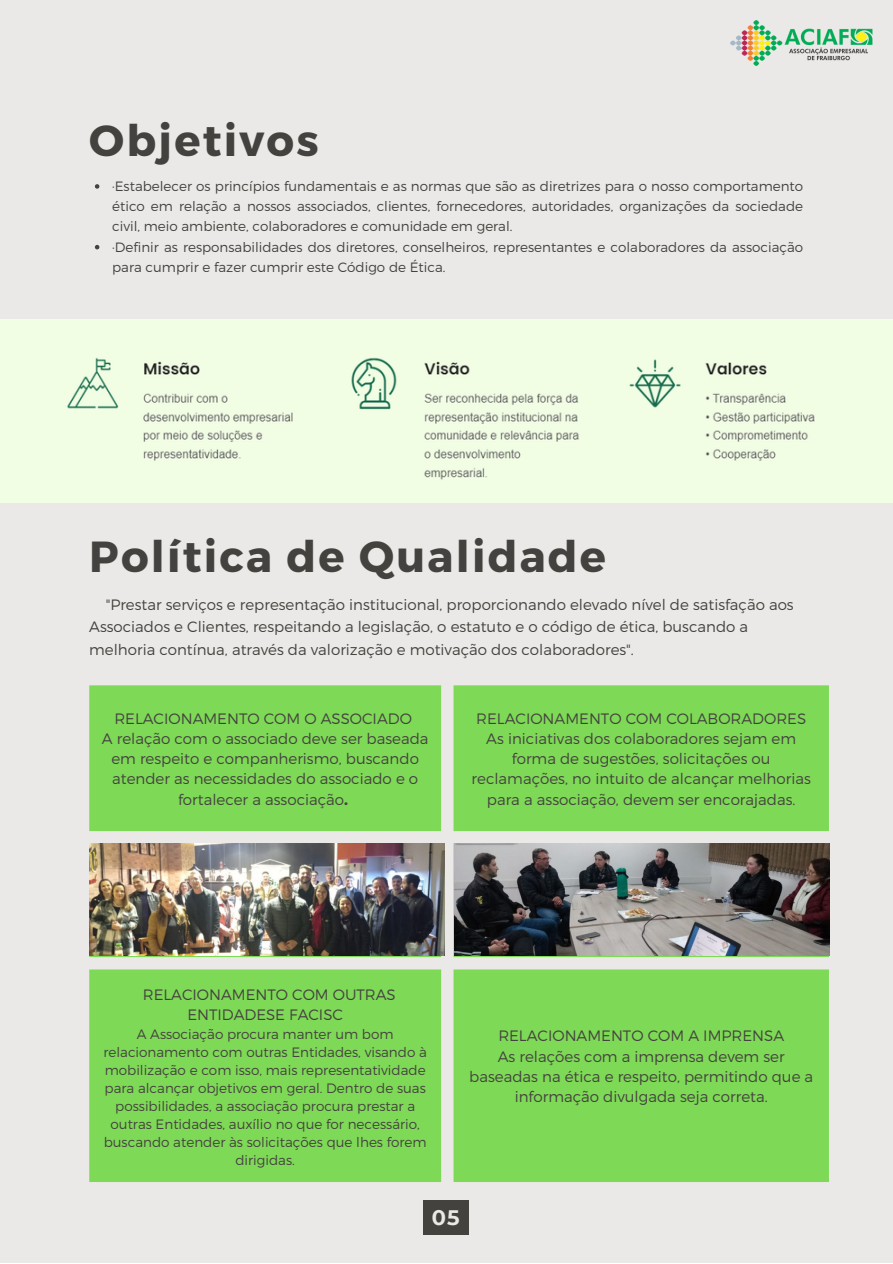
<style>
.page{position:relative;width:893px;height:1264px;background:#fff}
.page>*{position:absolute;margin:0;border:0;box-sizing:border-box;transform-origin:0 0}
.t1{font:700 43.5px "Montserrat";letter-spacing:.05em;color:#44423e}
.t2{font:700 21px "Montserrat";color:#ebe9e7}
.t3{font:300 15px/20.2px "Montserrat";color:#44423e;text-align:center}
.t4{font:300 13.5px/18px "Montserrat";color:#44423e;text-align:center}
.s1{font-weight:700}
</style>
<div class="page">
<div style="left:0;top:0;width:892px;height:1262px;background:#ebe9e7"></div>
<svg style="left:89px;top:685px;width:739px;height:496px;background:#87da63"></svg>
<div style="left:0;top:319px;width:892px;height:183px;background:#f1fee4"></div>
<img style="left:67px;top:357px;width:748px;height:123px">
<img style="left:730px;top:21px;width:143px;height:45px">
<img style="left:89px;top:843px;width:355px;height:112px">
<img style="left:455px;top:843px;width:374px;height:112px">
<svg style="left:95px;top:184px;width:4px;height:5px"></svg>
<svg style="left:95px;top:245px;width:4px;height:4px"></svg>
<div style="left:423px;top:1200px;width:45px;height:34px;background:#44423e"></div>
<h1 class="t1" style="left:89px;top:113px;width:231px">Objetivos</h1>
<p class="t4" style="left:112px;top:175px;width:692px;line-height:20.2px;text-align:left">·Estabelecer os princípios fundamentais e as normas que são as diretrizes para o nosso comportamento ético em relação a nossos associados, clientes, fornecedores, autoridades, organizações da sociedade civil, meio ambiente, colaboradores e comunidade em geral.<br>·Definir as responsabilidades dos diretores, conselheiros, representantes e colaboradores da associação para cumprir e fazer cumprir este Código de Ética.</p>
<h1 class="t1" style="left:89px;top:528px;width:518px">Política de Qualidade</h1>
<p class="t3" style="left:89px;top:592px;width:706px;line-height:22.5px;text-align:left;text-indent:16px">"Prestar serviços e representação institucional, proporcionando elevado nível de satisfação aos<br>Associados e Clientes, respeitando a legislação, o estatuto e o código de ética, buscando a melhoria contínua, através da valorização e motivação dos colaboradores".</p>
<p class="t3" style="left:102px;top:707px;width:328px">RELACIONAMENTO COM O ASSOCIADO<br>A relação com o associado deve ser baseada em respeito e companherismo, buscando atender as necessidades do associado e o fortalecer a associação<span class="s1">.</span></p>
<p class="t3" style="left:471px;top:707px;width:341px">RELACIONAMENTO COM COLABORADORES As iniciativas dos colaboradores sejam em forma de sugestões, solicitações ou reclamações, no intuito de alcançar melhorias para a associação, devem ser encorajadas.</p>
<p class="t3" style="left:143px;top:983px;width:254px">RELACIONAMENTO COM OUTRAS<br>ENTIDADESE FACISC</p>
<p class="t4" style="left:103px;top:1024px;width:325px">A Associação procura manter um bom relacionamento com outras Entidades, visando à mobilização e com isso, mais representatividade para alcançar objetivos em geral. Dentro de suas possibilidades, a associação procura prestar a outras Entidades, auxílio no que for necessário, buscando atender às solicitações que lhes forem dirigidas.</p>
<p class="t3" style="left:469px;top:1025px;width:345px">RELACIONAMENTO COM A IMPRENSA<br>As relações com a imprensa devem ser baseadas na ética e respeito, permitindo que a informação divulgada seja correta.</p>
<h2 class="t2" style="left:432px;top:1204px;width:29px">05</h2>
</div>
